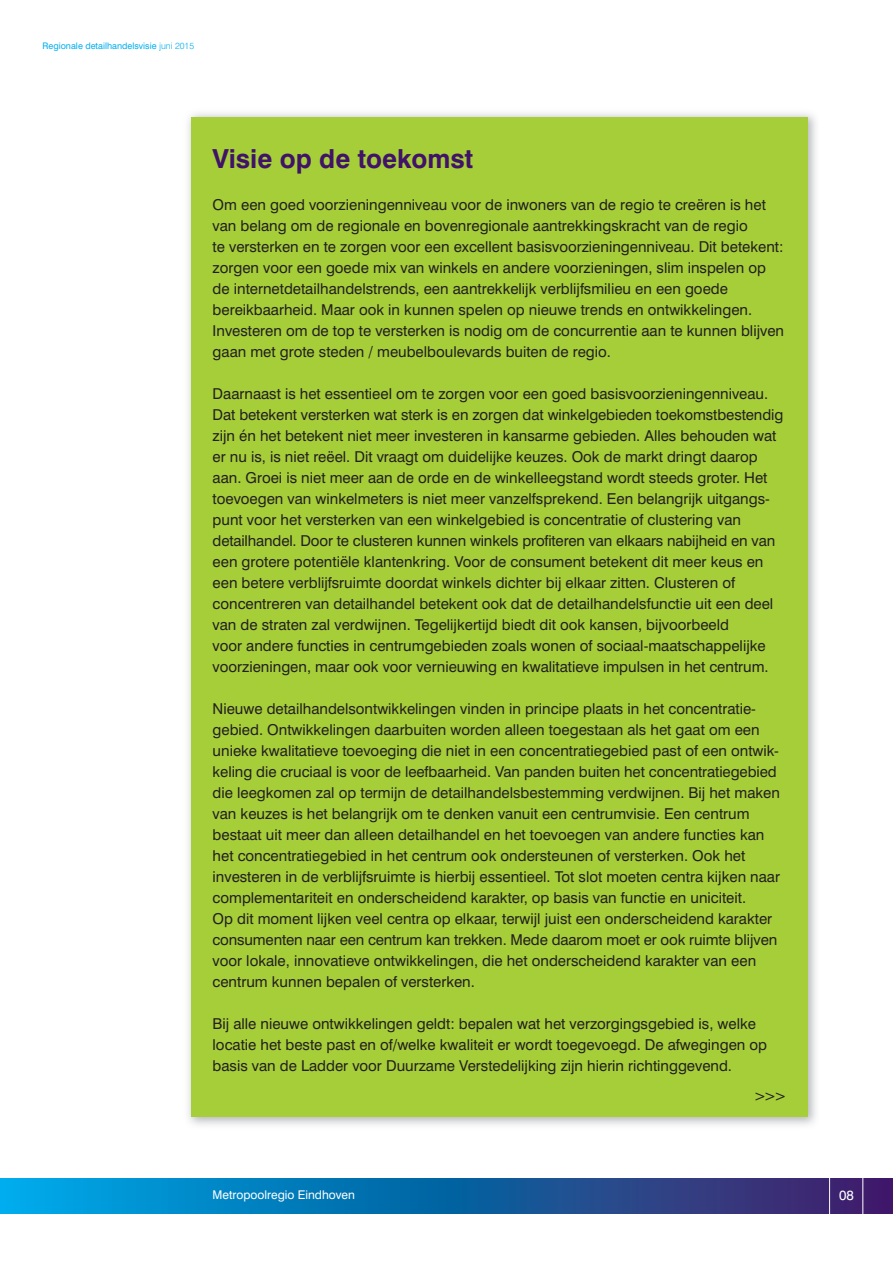
<style>
.page{position:relative;width:893px;height:1263px;background:#fff}
.page>*{position:absolute;margin:0;border:0;box-sizing:border-box;transform-origin:0 0}
.t1{font:700 26.25px "Swiss 721 BT";color:#401368}
.t2{font:15px/21px "Swiss 721 BT";color:#231f20}
.t3{font:13.5px "Swiss 721 BT";color:#fff}
.t4{font:12px "Swiss 721 BT";color:#fff}
.t5{font:9px "Swiss 721 BT";color:#00aeef}
.s1{font-weight:300}
</style>
<div class="page">
<img style="left:188px;top:113px;width:628px;height:1012px">
<div style="left:191px;top:117px;width:617px;height:999px;background:#a6ce39"></div>
<svg style="left:0;top:1178px;width:893px;height:36px;background:#1463a5"></svg>
<div style="left:829px;top:1174px;width:34px;height:43px;border:1px solid #fff"></div>
<p class="t5" style="left:43px;top:43px;width:153px">Regionale detailhandelsvisie <span class="s1">juni 2015</span></p>
<h1 class="t1" style="left:213px;top:149px;width:262px">Visie op de toekomst</h1>
<p class="t2" style="left:213px;top:195px;width:573px">Om een goed voorzieningenniveau voor de inwoners van de regio te creëren is het van belang om de regionale en bovenregionale aantrekkingskracht van de regio<br>te versterken en te zorgen voor een excellent basisvoorzieningenniveau. Dit betekent: zorgen voor een goede mix van winkels en andere voorzieningen, slim inspelen op de internetdetailhandelstrends, een aantrekkelijk verblijfsmilieu en een goede bereikbaarheid. Maar ook in kunnen spelen op nieuwe trends en ontwikkelingen.<br>Investeren om de top te versterken is nodig om de concurrentie aan te kunnen blijven gaan met grote steden / meubelboulevards buiten de regio.</p>
<p class="t2" style="left:213px;top:384px;width:572px">Daarnaast is het essentieel om te zorgen voor een goed basisvoorzieningenniveau.<br>Dat betekent versterken wat sterk is en zorgen dat winkelgebieden toekomstbestendig zijn én het betekent niet meer investeren in kansarme gebieden. Alles behouden wat er nu is, is niet reëel. Dit vraagt om duidelijke keuzes. Ook de markt dringt daarop aan. Groei is niet meer aan de orde en de winkelleegstand wordt steeds groter. Het toevoegen van winkelmeters is niet meer vanzelfsprekend. Een belangrijk uitgangs - punt voor het versterken van een winkelgebied is concentratie of clustering van<br>detail handel. Door te clusteren kunnen winkels profiteren van elkaars nabijheid en van een grotere potentiële klantenkring. Voor de consument betekent dit meer keus en een betere verblijfsruimte doordat winkels dichter bij elkaar zitten. Clusteren of concen treren van detailhandel betekent ook dat de detailhandelsfunctie uit een deel van de straten zal verdwijnen. Tegelijkertijd biedt dit ook kansen, bijvoorbeeld<br>voor andere functies in centrumgebieden zoals wonen of sociaal-maatschappelijke voorzieningen, maar ook voor vernieuwing en kwalitatieve impulsen in het centrum.</p>
<p class="t2" style="left:213px;top:699px;width:569px">Nieuwe detailhandelsontwikkelingen vinden in principe plaats in het concentratie&shy;gebied. Ontwikkelingen daarbuiten worden alleen toegestaan als het gaat om een unieke kwalitatieve toevoeging die niet in een concentratiegebied past of een ontwik&shy;keling die cruciaal is voor de leefbaarheid. Van panden buiten het concentratiegebied die leegkomen zal op termijn de detailhandelsbestemming verdwijnen. Bij het maken van keuzes is het belangrijk om te denken vanuit een centrumvisie. Een centrum bestaat uit meer dan alleen detailhandel en het toevoegen van andere functies kan het concentratiegebied in het centrum ook ondersteunen of versterken. Ook het investeren in de verblijfsruimte is hierbij essentieel. Tot slot moeten centra kijken naar complementariteit en onder scheidend karakter, op basis van functie en uniciteit.<br>Op dit moment lijken veel centra op elkaar, terwijl juist een onderscheidend karakter consumenten naar een centrum kan trekken. Mede daarom moet er ook ruimte blijven voor lokale, innovatieve ontwikkelingen, die het onderscheidend karakter van een centrum kunnen bepalen of versterken.</p>
<p class="t2" style="left:213px;top:1014px;width:556px">Bij alle nieuwe ontwikkelingen geldt: bepalen wat het verzorgingsgebied is, welke locatie het beste past en of/welke kwaliteit er wordt toegevoegd. De afwegingen op basis van de Ladder voor Duurzame Verstedelijking zijn hierin richtinggevend.</p>
<p class="t2" style="left:754px;top:1086px;width:34px">&gt;&gt;&gt;</p>
<p class="t4" style="left:213px;top:1191px;width:144px">Metropoolregio Eindhoven</p>
<p class="t3" style="left:839px;top:1190px;width:16px">08</p>
</div>
